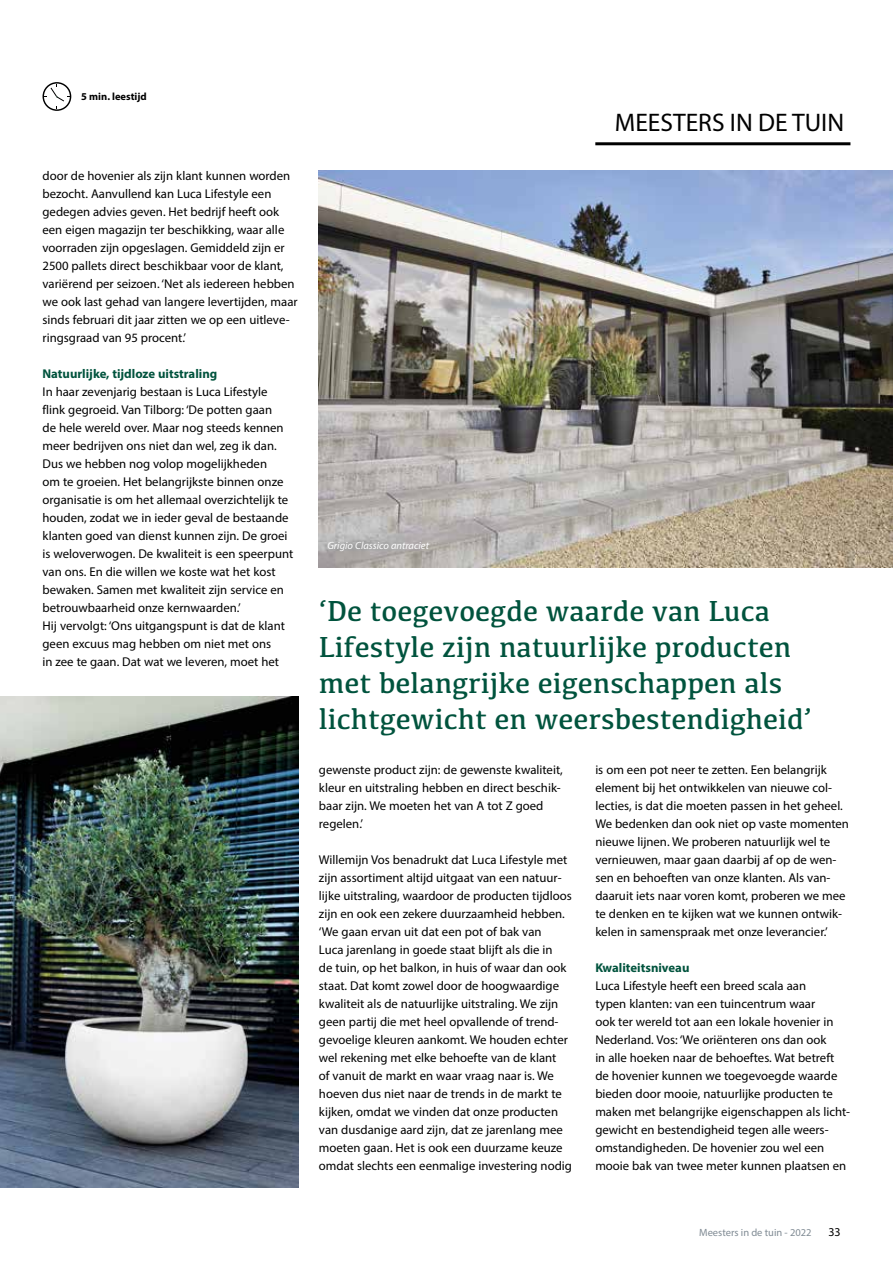
<style>
.page{position:relative;width:893px;height:1263px;background:#fff}
.page>*{position:absolute;margin:0;border:0;box-sizing:border-box;transform-origin:0 0}
.t1{font:30px/36px "Kefa";color:#00533d}
.t2{font:25.5px "Myriad Pro";color:#000}
.t3{font:12.75px/18px "Myriad Pro";color:#000}
.t4{font:700 12.75px "Myriad Pro";color:#00533d}
.t5{font:12px "Myriad Pro";color:#000}
.t6{font:italic 10.5px "Myriad Pro";color:#fff}
.t7{font:10.5px "Myriad Pro";color:#808b94}
.t8{font:700 10.5px "Myriad Pro";color:#000}
</style>
<div class="page">
<hr style="left:595px;top:142px;width:255px;height:3px;background:#000">
<img style="left:319px;top:170px;width:574px;height:397px">
<img style="left:0;top:696px;width:299px;height:491px">
<svg style="left:43px;top:82px;width:28px;height:29px"></svg>
<p class="t8" style="left:81px;top:90px;width:67px">5 min. leestijd</p>
<p class="t3" style="left:43px;top:167px;width:257px">door de hovenier als zijn klant kunnen worden bezocht. Aanvullend kan Luca Lifestyle een gedegen advies geven. Het bedrijf heeft ook een eigen magazijn ter beschikking, waar alle voorraden zijn opgeslagen. Gemiddeld zijn er 2500 pallets direct beschikbaar voor de klant, variërend per seizoen. ‘Net als iedereen hebben we ook last gehad van langere levertijden, maar sinds februari dit jaar zitten we op een uitleve&shy;ringsgraad van 95 procent.’</p>
<p class="t4" style="left:43px;top:365px;width:176px">Natuurlijke, tijdloze uitstraling</p>
<p class="t3" style="left:43px;top:383px;width:252px">In haar zevenjarig bestaan is Luca Lifestyle flink gegroeid. Van Tilborg: ‘De potten gaan<br>de hele wereld over. Maar nog steeds kennen meer bedrijven ons niet dan wel, zeg ik dan.<br>Dus we hebben nog volop mogelijkheden<br>om te groeien. Het belangrijkste binnen onze organisatie is om het allemaal overzichtelijk te houden, zodat we in ieder geval de bestaande klanten goed van dienst kunnen zijn. De groei is weloverwogen. De kwaliteit is een speerpunt van ons. En die willen we koste wat het kost bewaken. Samen met kwaliteit zijn service en betrouwbaarheid onze kernwaarden.’<br>Hij vervolgt: ‘Ons uitgangspunt is dat de klant geen excuus mag hebben om niet met ons<br>in zee te gaan. Dat wat we leveren, moet het</p>
<p class="t6" style="left:327px;top:539px;width:103px">Grigio Classico antraciet</p>
<h2 class="t2" style="left:615px;top:107px;width:231px">MEESTERS IN DE TUIN</h2>
<h1 class="t1" style="left:319px;top:592px;width:494px">‘De toegevoegde waarde van Luca Lifestyle zijn natuurlijke producten met belangrijke eigenschappen als lichtgewicht en weersbestendigheid’</h1>
<p class="t3" style="left:319px;top:761px;width:245px">gewenste product zijn: de gewenste kwaliteit, kleur en uitstraling hebben en direct beschik&shy;baar zijn. We moeten het van A tot Z goed regelen.’</p>
<p class="t3" style="left:319px;top:851px;width:255px">Willemijn Vos benadrukt dat Luca Lifestyle met zijn assortiment altijd uitgaat van een natuur&shy;lijke uitstraling, waardoor de producten tijdloos zijn en ook een zekere duurzaamheid hebben. ‘We gaan ervan uit dat een pot of bak van<br>Luca jarenlang in goede staat blijft als die in<br>de tuin, op het balkon, in huis of waar dan ook staat. Dat komt zowel door de hoogwaardige kwaliteit als de natuurlijke uitstraling. We zijn geen partij die met heel opvallende of trend&shy;gevoelige kleuren aankomt. We houden echter wel rekening met elke behoefte van de klant<br>of vanuit de markt en waar vraag naar is. We hoeven dus niet naar de trends in de markt te kijken, omdat we vinden dat onze producten van dusdanige aard zijn, dat ze jarenlang mee moeten gaan. Het is ook een duurzame keuze omdat slechts een eenmalige investering nodig</p>
<p class="t3" style="left:595px;top:761px;width:255px">is om een pot neer te zetten. Een belangrijk element bij het ontwikkelen van nieuwe col&shy;lecties, is dat die moeten passen in het geheel.<br>We bedenken dan ook niet op vaste momenten nieuwe lijnen. We proberen natuurlijk wel te vernieuwen, maar gaan daarbij af op de wen&shy;sen en behoeften van onze klanten. Als van&shy;daaruit iets naar voren komt, proberen we mee te denken en te kijken wat we kunnen ontwik&shy;kelen in samenspraak met onze leverancier.’</p>
<p class="t4" style="left:595px;top:960px;width:96px">Kwaliteitsniveau</p>
<p class="t3" style="left:595px;top:977px;width:256px">Luca Lifestyle heeft een breed scala aan<br>typen klanten: van een tuincentrum waar<br>ook ter wereld tot aan een lokale hovenier in Nederland. Vos: ‘We oriënteren ons dan ook<br>in alle hoeken naar de behoeftes. Wat betreft de hovenier kunnen we toegevoegde waarde bieden door mooie, natuurlijke producten te maken met belangrijke eigenschappen als licht&shy;gewicht en bestendigheid tegen alle weers&shy;omstandigheden. De hovenier zou wel een mooie bak van twee meter kunnen plaatsen en</p>
<p class="t7" style="left:699px;top:1226px;width:114px">Meesters in de tuin - 2022</p>
<p class="t5" style="left:828px;top:1224px;width:14px">33</p>
</div>
